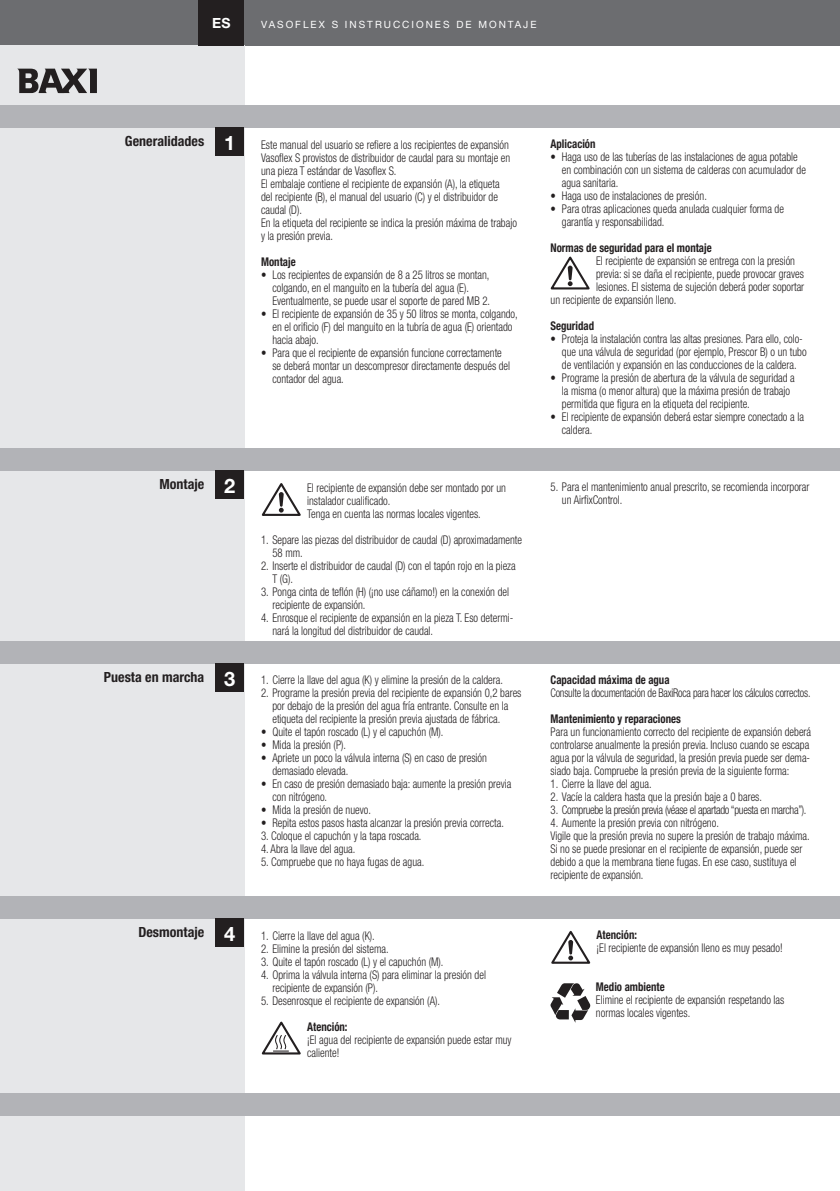
<style>
.page{position:relative;width:840px;height:1191px;background:#fff}
.page>*{position:absolute;margin:0;border:0;box-sizing:border-box;transform-origin:0 0}
.t1{font:700 20px "Helvetica Neue";color:#fff}
.t2{font:700 condensed 14px "Helvetica Neue";color:#231f20}
.t3{font:700 14px "Helvetica Neue";color:#fff}
.t4{font:300 condensed 12px/13px "Helvetica Neue";color:#231f20;scale:.9 1}
.t5{font:700 condensed 12px "Helvetica Neue";color:#231f20;scale:.9 1}
.t6{font:300 condensed 12px "Helvetica Neue";letter-spacing:-.02em;color:#231f20;scale:.87 1}
.t7{font:300 condensed 12px "Helvetica Neue";letter-spacing:-.03em;color:#231f20;scale:.9 1}
.t8{font:10px "Helvetica Neue";letter-spacing:.2em;color:#fff}
</style>
<div class="page">
<div style="left:0;top:0;width:839px;height:45px;background:#6c6d70"></div>
<div style="left:0;top:45px;width:244px;height:1146px;background:#e6e7e9"></div>
<div style="left:0;top:105px;width:839px;height:23px;background:#b2b3b7"></div>
<div style="left:0;top:1093px;width:839px;height:23px;background:#b2b3b7"></div>
<div style="left:0;top:448px;width:839px;height:23px;background:#b2b3b7"></div>
<div style="left:0;top:641px;width:839px;height:22px;background:#b2b3b7"></div>
<div style="left:0;top:896px;width:839px;height:22px;background:#b2b3b7"></div>
<div style="left:198px;top:0;width:46px;height:45px;background:#231f20"></div>
<div style="left:215px;top:471px;width:29px;height:28px;background:#231f20"></div>
<div style="left:215px;top:663px;width:29px;height:29px;background:#231f20"></div>
<div style="left:215px;top:918px;width:29px;height:29px;background:#231f20"></div>
<div style="left:215px;top:128px;width:29px;height:28px;background:#231f20"></div>
<svg style="left:18px;top:69px;width:79px;height:24px"></svg>
<svg style="left:550px;top:983px;width:40px;height:39px"></svg>
<svg style="left:551px;top:930px;width:39px;height:34px"></svg>
<svg style="left:261px;top:1021px;width:40px;height:34px"></svg>
<svg style="left:261px;top:483px;width:40px;height:33px"></svg>
<svg style="left:550px;top:256px;width:40px;height:34px"></svg>
<p class="t3" style="left:212px;top:18px;width:20px">ES</p>
<p class="t8" style="left:261px;top:21px;width:277px">VASOFLEX S INSTRUCCIONES DE MONTAJE</p>
<p class="t2" style="left:125px;top:136px;width:81px">Generalidades</p>
<h1 class="t1" style="left:224px;top:135px;width:13px">1</h1>
<p class="t4" style="left:261px;top:139px;width:286px">Este manual del usuario se refiere a los recipientes de expansión Vasoflex S provistos de distribuidor de caudal para su montaje en una pieza T estándar de Vasoflex S.<br>El embalaje contiene el recipiente de expansión (A), la etiqueta<br>del recipiente (B), el manual del usuario (C) y el distribuidor de caudal (D).<br>En la etiqueta del recipiente se indica la presión máxima de trabajo y la presión previa.</p>
<p class="t5" style="left:261px;top:257px;width:40px">Montaje</p>
<p class="t4" style="left:272px;top:269px;width:243px;text-indent:-11px">• Los recipientes de expansión de 8 a 25 litros se montan, colgando, en el manguito en la tubería del agua (E).<br>Eventualmente, se puede usar el soporte de pared MB 2.</p>
<p class="t4" style="left:272px;top:308px;width:274px;text-indent:-11px">• El recipiente de expansión de 35 y 50 litros se monta, colgando, en el orificio (F) del manguito en la tubría de agua (E) orientado hacia abajo.</p>
<p class="t4" style="left:272px;top:347px;width:265px;text-indent:-11px">• Para que el recipiente de expansión funcione correctamente se deberá montar un descompresor directamente después del contador del agua.</p>
<p class="t5" style="left:550px;top:139px;width:51px">Aplicación</p>
<p class="t4" style="left:561px;top:151px;width:272px;text-indent:-11px">• Haga uso de las tuberías de las instalaciones de agua potable en combinación con un sistema de calderas con acumulador de agua sanitaria.</p>
<p class="t4" style="left:550px;top:190px;width:175px">• Haga uso de instalaciones de presión.</p>
<p class="t4" style="left:561px;top:203px;width:248px;text-indent:-11px">• Para otras aplicaciones queda anulada cualquier forma de garantía y responsabilidad.</p>
<p class="t5" style="left:550px;top:243px;width:180px">Normas de seguridad para el montaje</p>
<p class="t4" style="left:595px;top:255px;width:222px">El recipiente de expansión se entrega con la presión</p>
<p class="t4" style="left:595px;top:268px;width:232px">previa: si se daña el recipiente, puede provocar graves</p>
<p class="t4" style="left:595px;top:281px;width:233px">lesiones. El sistema de sujeción deberá poder soportar</p>
<p class="t4" style="left:550px;top:294px;width:141px">un recipiente de expansión lleno.</p>
<p class="t5" style="left:550px;top:321px;width:50px">Seguridad</p>
<p class="t4" style="left:561px;top:333px;width:273px;text-indent:-11px">• Proteja la instalación contra las altas presiones. Para ello, colo&shy;que una válvula de seguridad (por ejemplo, Prescor B) o un tubo de ventilación y expansión en las conducciones de la caldera.</p>
<p class="t4" style="left:561px;top:372px;width:260px;text-indent:-11px">• Programe la presión de abertura de la válvula de seguridad a la misma (o menor altura) que la máxima presión de trabajo permitida que figura en la etiqueta del recipiente.</p>
<p class="t4" style="left:561px;top:411px;width:270px;text-indent:-11px">• El recipiente de expansión deberá estar siempre conectado a la caldera.</p>
<p class="t2" style="left:159px;top:479px;width:46px">Montaje</p>
<h1 class="t1" style="left:224px;top:478px;width:13px">2</h1>
<p class="t2" style="left:104px;top:671px;width:102px">Puesta en marcha</p>
<h1 class="t1" style="left:224px;top:671px;width:13px">3</h1>
<p class="t4" style="left:307px;top:482px;width:222px">El recipiente de expansión debe ser montado por un instalador cualificado.<br>Tenga en cuenta las normas locales vigentes.</p>
<p class="t4" style="left:272px;top:534px;width:279px;text-indent:-11px">1. Separe las piezas del distribuidor de caudal (D) aproximadamente<br>58 mm.</p>
<p class="t4" style="left:272px;top:560px;width:271px;text-indent:-11px">2. Inserte el distribuidor de caudal (D) con el tapón rojo en la pieza<br>T (G).</p>
<p class="t4" style="left:272px;top:586px;width:264px;text-indent:-11px">3. Ponga cinta de teflón (H) (¡no use cáñamo!) en la conexión del recipiente de expansión.</p>
<p class="t4" style="left:272px;top:612px;width:269px;text-indent:-11px">4. Enrosque el recipiente de expansión en la pieza T. Eso determi&shy;nará la longitud del distribuidor de caudal.</p>
<p class="t4" style="left:261px;top:674px;width:270px">1. Cierre la llave del agua (K) y elimine la presión de la caldera.</p>
<p class="t4" style="left:272px;top:687px;width:278px;text-indent:-11px">2. Programe la presión previa del recipiente de expansión 0,2 bares por debajo de la presión del agua fría entrante. Consulte en la etiqueta del recipiente la presión previa ajustada de fábrica.</p>
<p class="t4" style="left:261px;top:726px;width:204px">• Quite el tapón roscado (L) y el capuchón (M).</p>
<p class="t4" style="left:261px;top:739px;width:96px">• Mida la presión (P).</p>
<p class="t4" style="left:272px;top:752px;width:240px;text-indent:-11px">• Apriete un poco la válvula interna (S) en caso de presión demasiado elevada.</p>
<p class="t4" style="left:272px;top:778px;width:267px;text-indent:-11px">• En caso de presión demasiado baja: aumente la presión previa con nitrógeno.</p>
<p class="t4" style="left:261px;top:804px;width:124px">• Mida la presión de nuevo.</p>
<p class="t4" style="left:261px;top:817px;width:271px">• Repita estos pasos hasta alcanzar la presión previa correcta.</p>
<p class="t4" style="left:261px;top:830px;width:180px">3. Coloque el capuchón y la tapa roscada.</p>
<p class="t4" style="left:261px;top:843px;width:106px">4. Abra la llave del agua.</p>
<p class="t4" style="left:261px;top:856px;width:183px">5. Compruebe que no haya fugas de agua.</p>
<p class="t4" style="left:561px;top:481px;width:276px;text-indent:-11px">5. Para el mantenimiento anual prescrito, se recomienda incorporar un AirfixControl.</p>
<p class="t5" style="left:550px;top:675px;width:134px">Capacidad máxima de agua</p>
<p class="t6" style="left:550px;top:688px;width:300px">Consulte la documentación de BaxiRoca para hacer los cálculos correctos.</p>
<p class="t5" style="left:550px;top:714px;width:146px">Mantenimiento y reparaciones</p>
<p class="t4" style="left:550px;top:726px;width:291px">Para un funcionamiento correcto del recipiente de expansión deberá controlarse anualmente la presión previa. Incluso cuando se escapa agua por la válvula de seguridad, la presión previa puede ser dema&shy;siado baja. Compruebe la presión previa de la siguiente forma:</p>
<p class="t4" style="left:550px;top:778px;width:114px">1. Cierre la llave del agua.</p>
<p class="t4" style="left:550px;top:791px;width:236px">2. Vacíe la caldera hasta que la presión baje a 0 bares.</p>
<p class="t7" style="left:550px;top:805px;width:286px">3. Compruebe la presión previa (véase el apartado “puesta en marcha”).</p>
<p class="t4" style="left:550px;top:817px;width:289px">4. Aumente la presión previa con nitrógeno.<br>Vigile que la presión previa no supere la presión de trabajo máxima.<br>Si no se puede presionar en el recipiente de expansión, puede ser debido a que la membrana tiene fugas. En ese caso, sustituya el recipiente de expansión.</p>
<p class="t2" style="left:138px;top:926px;width:67px">Desmontaje</p>
<h1 class="t1" style="left:224px;top:926px;width:13px">4</h1>
<p class="t4" style="left:261px;top:929px;width:128px">1. Cierre la llave del agua (K).</p>
<p class="t4" style="left:261px;top:942px;width:143px">2. Elimine la presión del sistema.</p>
<p class="t4" style="left:261px;top:955px;width:204px">3. Quite el tapón roscado (L) y el capuchón (M).</p>
<p class="t4" style="left:272px;top:968px;width:239px;text-indent:-11px">4. Oprima la válvula interna (S) para eliminar la presión del recipiente de expansión (P).</p>
<p class="t4" style="left:261px;top:994px;width:200px">5. Desenrosque el recipiente de expansión (A).</p>
<p class="t5" style="left:307px;top:1022px;width:46px">Atención:</p>
<p class="t4" style="left:307px;top:1033px;width:228px">¡El agua del recipiente de expansión puede estar muy caliente!</p>
<p class="t5" style="left:596px;top:930px;width:46px">Atención:</p>
<p class="t4" style="left:596px;top:942px;width:208px">¡El recipiente de expansión lleno es muy pesado!</p>
<p class="t5" style="left:595px;top:982px;width:78px">Medio ambiente</p>
<p class="t4" style="left:595px;top:994px;width:211px">Elimine el recipiente de expansión respetando las normas locales vigentes.</p>
</div>
